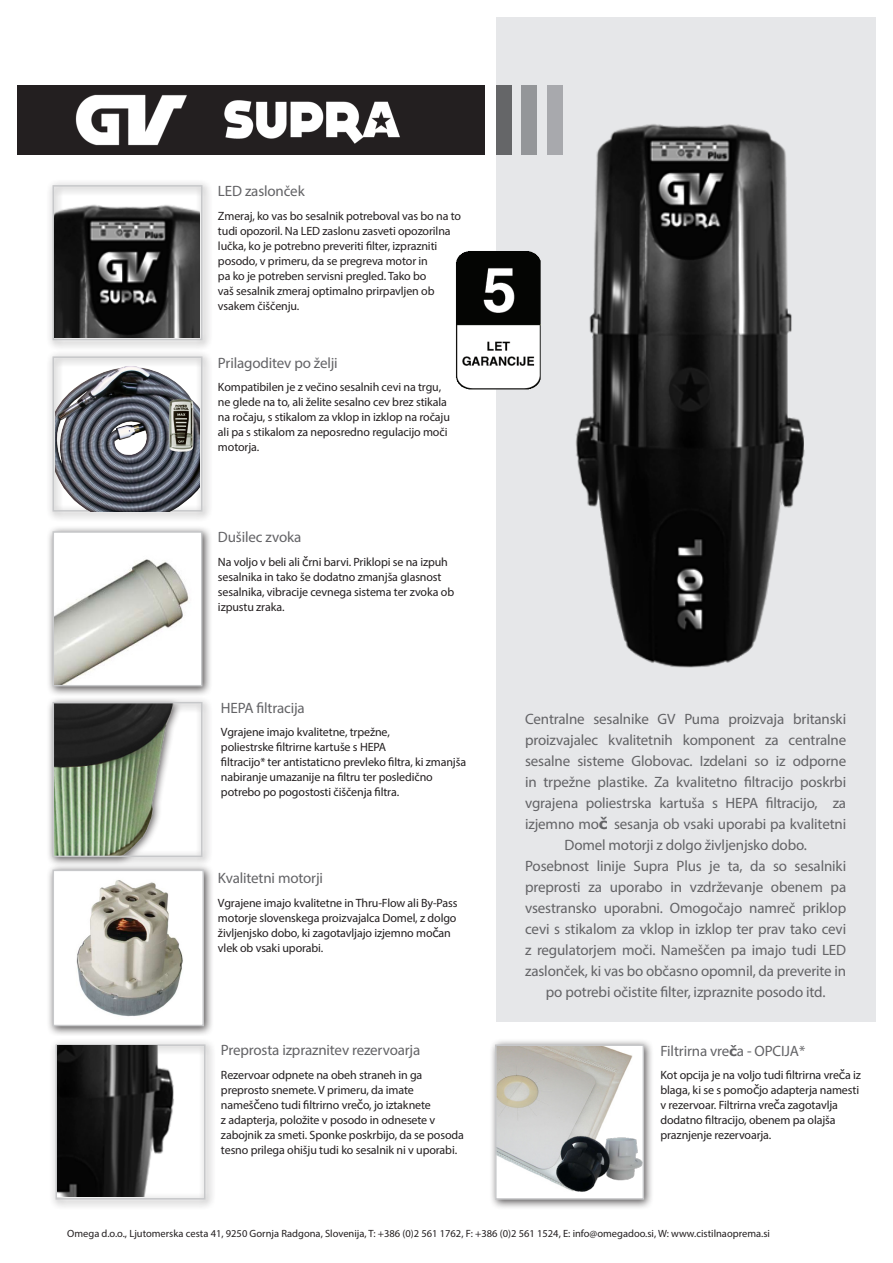
<style>
.page{position:relative;width:893px;height:1263px;background:#fff}
.page>*{position:absolute;margin:0;border:0;box-sizing:border-box;transform-origin:0 0}
.t1{font:15px/21px "Myriad Pro";letter-spacing:-.01em;color:#636366;text-align:center}
.t2{font:12px/15px "Myriad Pro";letter-spacing:-.01em;color:#231f20}
.t3{font:10.5px "Myriad Pro";color:#231f20}
.s1{font-family:"Verdana"}
.s2{font-family:"Verdana";font-weight:700}
.s3{font-family:"Verdana";font-weight:700;font-size:13.5px}
</style>
<div class="page">
<div style="left:496px;top:17px;width:380px;height:1004px;background:#e6e7e9"></div>
<div style="left:17px;top:85px;width:468px;height:70px;background:#231f20"></div>
<div style="left:496px;top:85px;width:15px;height:70px;background:#656668"></div>
<div style="left:522px;top:85px;width:15px;height:70px;background:#949699"></div>
<div style="left:547px;top:85px;width:15px;height:70px;background:#a8a9ad"></div>
<div style="left:46px;top:863px;width:168px;height:173px;background:#231f20;opacity:.75"></div>
<img style="left:56px;top:872px;width:145px;height:151px">
<div style="left:53px;top:869px;width:151px;height:157px;border:2px solid #c7c8ca"></div>
<div style="left:489px;top:1038px;width:165px;height:172px;background:#231f20;opacity:.75"></div>
<img style="left:498px;top:1047px;width:143px;height:149px">
<div style="left:495px;top:1044px;width:149px;height:155px;border:2px solid #c7c8ca"></div>
<div style="left:49px;top:1038px;width:167px;height:172px;background:#231f20;opacity:.75"></div>
<div style="left:56px;top:1044px;width:149px;height:155px;border:2px solid #c7c8ca"></div>
<div style="left:46px;top:696px;width:167px;height:171px;background:#231f20;opacity:.75"></div>
<img style="left:56px;top:705px;width:130px;height:149px">
<div style="left:53px;top:702px;width:149px;height:155px;border:2px solid #c7c8ca"></div>
<div style="left:46px;top:525px;width:167px;height:172px;background:#231f20;opacity:.75"></div>
<img style="left:56px;top:534px;width:143px;height:149px">
<div style="left:53px;top:531px;width:149px;height:155px;border:2px solid #c7c8ca"></div>
<img style="left:456px;top:251px;width:85px;height:139px">
<img style="left:546px;top:1113px;width:108px;height:97px">
<img style="left:562px;top:104px;width:243px;height:564px">
<img style="left:76px;top:94px;width:111px;height:52px">
<img style="left:224px;top:100px;width:176px;height:44px">
<img style="left:57px;top:1046px;width:145px;height:151px">
<div style="left:46px;top:179px;width:167px;height:172px;background:#231f20;opacity:.75"></div>
<div style="left:53px;top:185px;width:149px;height:155px;border:2px solid #c7c8ca"></div>
<img style="left:54px;top:186px;width:145px;height:152px">
<div style="left:46px;top:350px;width:167px;height:172px;background:#231f20;opacity:.75"></div>
<div style="left:53px;top:356px;width:149px;height:156px;border:2px solid #c7c8ca"></div>
<img style="left:56px;top:356px;width:143px;height:156px">
<p class="t1" style="left:218px;top:181px;width:88px">LED zaslonček</p>
<p class="t2" style="left:218px;top:208px;width:245px">Zmeraj, ko vas bo sesalnik potreboval vas bo na to tudi opozoril. Na LED zaslonu zasveti opozorilna lučka, ko je potrebno preveriti filter, izprazniti posodo, v primeru, da se pregreva motor in<br>pa ko je potreben servisni pregled. Tako bo<br>vaš sesalnik zmeraj optimalno prirpavljen ob vsakem čiščenju.</p>
<p class="t1" style="left:218px;top:352px;width:121px">Prilagoditev po želji</p>
<p class="t2" style="left:218px;top:379px;width:234px">Kompatibilen je z večino sesalnih cevi na trgu, ne glede na to, ali želite sesalno cev brez stikala na ročaju, s stikalom za vklop in izklop na ročaju ali pa s stikalom za neposredno regulacijo moči motorja.</p>
<p class="t1" style="left:218px;top:526px;width:85px">Dušilec zvoka</p>
<p class="t2" style="left:218px;top:554px;width:238px">Na voljo v beli ali <span class="s1">č</span>rni barvi. Priklopi se na izpuh sesalnika in tako še dodatno zmanjša glasnost sesalnika, vibracije cevnega sistema ter zvoka ob izpustu zraka.</p>
<p class="t1" style="left:221px;top:697px;width:85px">HEPA filtracija</p>
<p class="t2" style="left:221px;top:724px;width:247px">Vgrajene imajo kvalitetne, trpežne,<br>poliestrske filtrirne kartuše s HEPA<br>filtracijo* ter antistaticno prevleko filtra, ki zmanjša nabiranje umazanije na filtru ter posledično potrebo po pogostosti čiščenja filtra.</p>
<p class="t1" style="left:218px;top:868px;width:107px">Kvalitetni motorji</p>
<p class="t2" style="left:218px;top:895px;width:241px">Vgrajene imajo kvalitetne in Thru-Flow ali By-Pass motorje slovenskega proizvajalca Domel, z dolgo življenjsko dobo, ki zagotavljajo izjemno mo<span class="s1">č</span>an vlek ob vsaki uporabi.</p>
<p class="t1" style="left:221px;top:1039px;width:201px">Preprosta izpraznitev rezervoarja</p>
<p class="t2" style="left:221px;top:1067px;width:244px">Rezervoar odpnete na obeh straneh in ga preprosto snemete. V primeru, da imate nameš<span class="s1">č</span>eno tudi filtrirno vre<span class="s1">č</span>o, jo iztaknete<br>z adapterja, položite v posodo in odnesete v zabojnik za smeti. Sponke poskrbijo, da se posoda tesno prilega ohišju tudi ko sesalnik ni v uporabi.</p>
<p class="t1" style="left:525px;top:709px;width:323px">Centralne sesalnike GV Puma proizvaja britanski proizvajalec kvalitetnih komponent za centralne sesalne sisteme Globovac. Izdelani so iz odporne in trpežne plastike. Za kvalitetno filtracijo poskrbi vgrajena poliestrska kartuša s HEPA filtracijo, za izjemno mo<span class="s2">č</span> sesanja ob vsaki uporabi pa kvalitetni Domel motorji z dolgo življenjsko dobo.</p>
<p class="t1" style="left:525px;top:856px;width:323px">Posebnost linije Supra Plus je ta, da so sesalniki preprosti za uporabo in vzdrževanje obenem pa vsestransko uporabni. Omogočajo namreč priklop cevi s stikalom za vklop in izklop ter prav tako cevi z regulatorjem moči. Nameščen pa imajo tudi LED zaslonček, ki vas bo občasno opomnil, da preverite in po potrebi očistite filter, izpraznite posodo itd.</p>
<p class="t1" style="left:660px;top:1040px;width:146px">Filtrirna vre<span class="s3">č</span>a - OPCIJA*</p>
<p class="t2" style="left:660px;top:1067px;width:202px">Kot opcija je na voljo tudi filtrirna vre<span class="s1">č</span>a iz blaga, ki se s pomo<span class="s1">č</span>jo adapterja namesti v rezervoar. Filtrirna vre<span class="s1">č</span>a zagotavlja dodatno filtracijo, obenem pa olajša praznjenje rezervoarja.</p>
<p class="t3" style="left:67px;top:1227px;width:704px">Omega d.o.o., Ljutomerska cesta 41, 9250 Gornja Radgona, Slovenija, T: +386 (0)2 561 1762, F: +386 (0)2 561 1524, E: info@omegadoo.si, W: www.cistilnaoprema.si</p>
</div>
